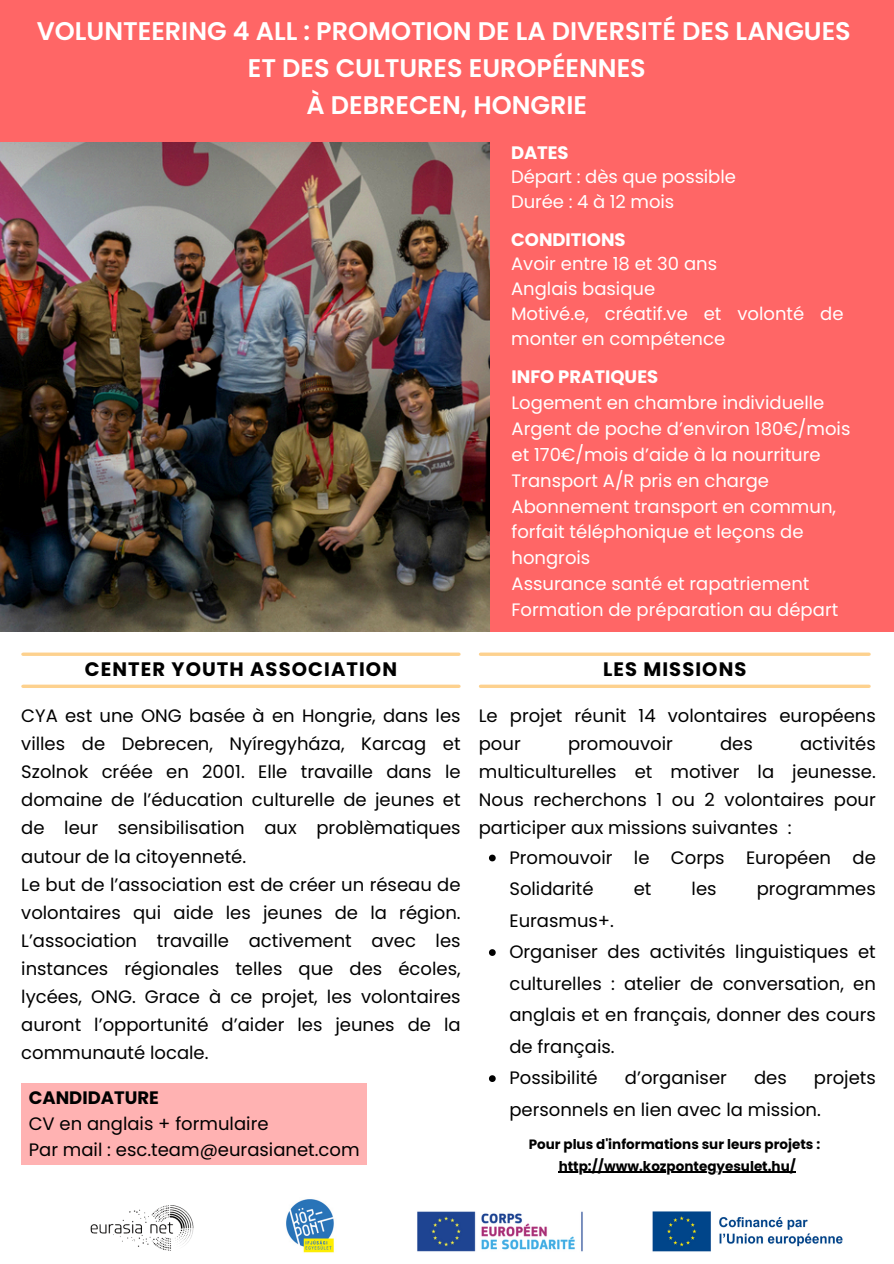
<style>
.page{position:relative;width:894px;height:1264px;background:#fff}
.page>*{position:absolute;margin:0;border:0;box-sizing:border-box;transform-origin:0 0}
.t1{font:600 25.5px/37.2px "Poppins";color:#fff;text-align:center}
.t2{font:700 19.5px "Poppins";letter-spacing:.055em;color:#000}
.t3{font:18px/28.2px "Poppins";color:#000}
.t4{font:18px/25.8px "Poppins";color:#fff}
.t5{font:700 13.5px "Poppins";color:#000}
.s1{font-weight:700}
</style>
<div class="page">
<div style="left:0;top:0;width:893px;height:631px;background:#f66"></div>
<img style="left:0;top:143px;width:489px;height:488px">
<svg style="left:23px;top:684px;width:436px;height:4px;background:#fdd89f"></svg>
<svg style="left:23px;top:652px;width:436px;height:4px;background:#fdd89f"></svg>
<svg style="left:480px;top:684px;width:388px;height:4px;background:#fdd89f"></svg>
<svg style="left:480px;top:652px;width:388px;height:4px;background:#fdd89f"></svg>
<img style="left:90px;top:1205px;width:104px;height:46px">
<img style="left:417px;top:1211px;width:166px;height:41px">
<img style="left:652px;top:1211px;width:191px;height:41px">
<img style="left:286px;top:1199px;width:48px;height:54px">
<div style="left:21px;top:1083px;width:345px;height:81px;background:#ffb2b2"></div>
<svg style="left:489px;top:854px;width:6px;height:7px"></svg>
<svg style="left:489px;top:949px;width:6px;height:6px"></svg>
<svg style="left:489px;top:1075px;width:6px;height:6px"></svg>
<hr style="left:558px;top:1171px;width:237px;height:1px;background:#000">
<h2 class="t1" style="left:37px;top:13px;width:815px">VOLUNTEERING 4 ALL : PROMOTION DE LA DIVERSITÉ DES LANGUES<br>ET DES CULTURES EUROPÉENNES<br>À DEBRECEN, HONGRIE</h2>
<p class="t2" style="left:85px;top:655px;width:314px">CENTER YOUTH ASSOCIATION</p>
<h3 class="t4" style="left:511px;top:140px;width:226px;line-height:24.8px"><span class="s1">DATES<br></span>Départ : dès que possible<br>Durée : 4 à 12 mois</h3>
<h3 class="t4" style="left:511px;top:227px;width:334px;line-height:24.8px"><span class="s1">CONDITIONS<br></span>Avoir entre 18 et 30 ans<br>Anglais basique<br>Motivé.e, créatif.ve et volonté de monter en compétence</h3>
<h3 class="t4" style="left:511px;top:364px;width:340px"><span class="s1">INFO PRATIQUES<br></span>Logement en chambre individuelle<br>Argent de poche d’environ 180€/mois et 170€/mois d’aide à la nourriture<br>Transport A/R pris en charge<br>Abonnement transport en commun, forfait téléphonique et leçons de hongrois<br>Assurance santé et rapatriement<br>Formation de préparation au départ</h3>
<p class="t2" style="left:603px;top:655px;width:145px">LES MISSIONS</p>
<p class="t3" style="left:21px;top:701px;width:441px">CYA est une ONG basée à en Hongrie, dans les villes de Debrecen, Nyíregyháza, Karcag et Szolnok créée en 2001. Elle travaille dans le domaine de l’éducation culturelle de jeunes et de leur sensibilisation aux problèmatiques autour de la citoyenneté.<br>Le but de l’association est de créer un réseau de volontaires qui aide les jeunes de la région.<br>L’association travaille activement avec les instances régionales telles que des écoles, lycées, ONG. Grace à ce projet, les volontaires auront l’opportunité d’aider les jeunes de la communauté locale.</p>
<h2 class="t3" style="left:478px;top:701px;width:398px">Le projet réunit 14 volontaires européens pour</h2>
<h2 class="t3" style="left:478px;top:729px;width:398px;text-align:justify;text-indent:321px">activités multiculturelles et motiver la jeunesse.<br>Nous recherchons 1 ou 2 volontaires pour participer aux missions suivantes :</h2>
<p class="t3" style="left:509px;top:841px;width:368px;line-height:31.5px">Promouvoir le Corps Européen de<br>Solidarité</p>
<h2 class="t3" style="left:568px;top:729px;width:106px">promouvoir</h2>
<h2 class="t3" style="left:720px;top:729px;width:34px">des</h2>
<p class="t3" style="left:633px;top:874px;width:19px">et</p>
<p class="t3" style="left:691px;top:874px;width:26px">les</p>
<p class="t3" style="left:756px;top:874px;width:121px">programmes</p>
<p class="t3" style="left:509px;top:906px;width:106px">Eurasmus+.</p>
<h3 class="t3" style="left:509px;top:936px;width:368px;line-height:31.5px;text-align:justify">Organiser des activités linguistiques et culturelles : atelier de conversation, en anglais et en français, donner des cours de français.</h3>
<h3 class="t3" style="left:509px;top:1063px;width:90px">Possibilité</h3>
<h3 class="t3" style="left:624px;top:1063px;width:103px">d’organiser</h3>
<h3 class="t3" style="left:753px;top:1063px;width:34px">des</h3>
<h3 class="t3" style="left:509px;top:1062px;width:368px;line-height:31.5px;text-indent:304px">projets personnels en lien avec la mission.</h3>
<h3 class="t5" style="left:528px;top:1134px;width:293px">Pour plus d'informations sur leurs projets :</h3>
<p class="t5" style="left:558px;top:1156px;width:239px">http://www.kozpontegyesulet.hu/</p>
<p class="t3" style="left:29px;top:1085px;width:332px;line-height:25.8px"><span class="s1">CANDIDATURE<br></span>CV en anglais + formulaire<br>Par mail : esc.team@eurasianet.com</p>
</div>
